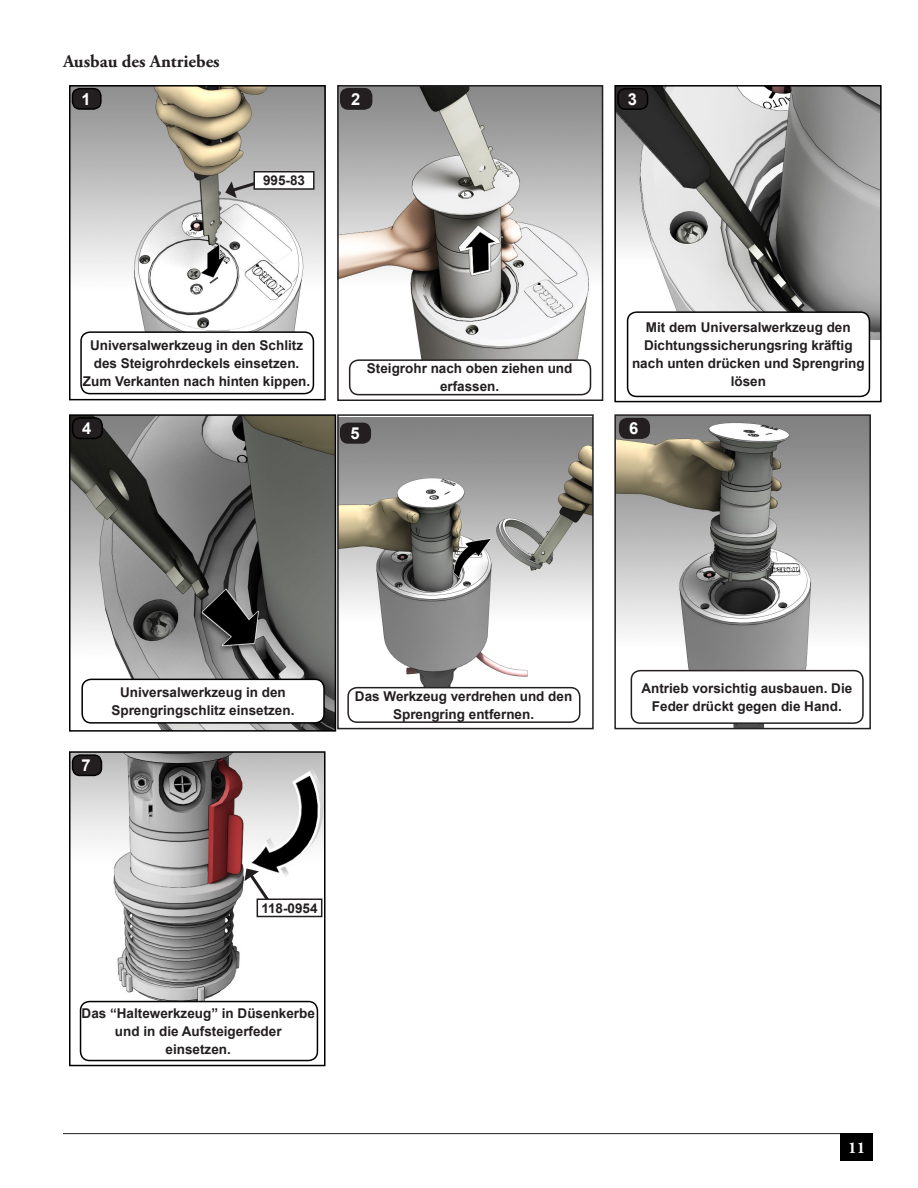
<style>
.page{position:relative;width:918px;height:1188px;background:#fff}
.page>*{position:absolute;margin:0;border:0;box-sizing:border-box;transform-origin:0 0}
.Section_Header{font:700 18px "Adobe Garamond Pro";color:#231f20}
.t1{font:700 16.5px "Arial";color:#fff}
.t2{font:700 16.5px "Adobe Garamond Pro";color:#fff}
.t3{font:700 13.5px/18px "Arial";color:#231f20;text-align:center}
</style>
<div class="page">
<hr style="left:63px;top:1133px;width:810px;height:1px;background:#231f20">
<div style="left:840px;top:1133px;width:33px;height:28px;background:#000"></div>
<img style="left:72px;top:88px;width:251px;height:293px">
<div style="left:69px;top:85px;width:257px;height:315px;border:2px solid #000"></div>
<div style="left:72px;top:89px;width:29px;height:20px;background:#231f20;border-radius:8px"></div>
<div style="left:72px;top:88px;width:30px;height:22px;border:2px solid #000;border-radius:8px"></div>
<div style="left:81px;top:332px;width:232px;height:62px;background:#fff;border-radius:9px"></div>
<div style="left:80px;top:331px;width:234px;height:63px;border:2px solid #000;border-radius:9px"></div>
<img style="left:340px;top:88px;width:260px;height:277px">
<div style="left:337px;top:85px;width:266px;height:316px;border:2px solid #231f20"></div>
<div style="left:341px;top:89px;width:31px;height:20px;background:#231f20;border-radius:8px"></div>
<div style="left:340px;top:88px;width:32px;height:22px;border:2px solid #231f20;border-radius:8px"></div>
<div style="left:350px;top:360px;width:241px;height:35px;background:#fff;border-radius:9px"></div>
<div style="left:349px;top:359px;width:242px;height:36px;border:2px solid #231f20;border-radius:9px"></div>
<img style="left:617px;top:88px;width:262px;height:252px">
<div style="left:614px;top:85px;width:268px;height:317px;border:2px solid #000"></div>
<div style="left:618px;top:89px;width:30px;height:20px;background:#231f20;border-radius:8px"></div>
<div style="left:617px;top:88px;width:31px;height:22px;border:2px solid #000;border-radius:8px"></div>
<div style="left:628px;top:312px;width:241px;height:84px;background:#fff;border-radius:9px"></div>
<div style="left:627px;top:311px;width:243px;height:86px;border:2px solid #000;border-radius:9px"></div>
<img style="left:72px;top:417px;width:261px;height:312px">
<div style="left:69px;top:414px;width:267px;height:318px;border:2px solid #000"></div>
<div style="left:73px;top:418px;width:29px;height:20px;background:#231f20;border-radius:8px"></div>
<div style="left:72px;top:417px;width:31px;height:22px;border:2px solid #000;border-radius:8px"></div>
<div style="left:82px;top:679px;width:242px;height:44px;background:#fff;border-radius:9px"></div>
<div style="left:81px;top:679px;width:244px;height:45px;border:2px solid #000;border-radius:9px"></div>
<img style="left:340px;top:417px;width:251px;height:278px">
<div style="left:337px;top:414px;width:257px;height:315px;border:2px solid #231f20"></div>
<div style="left:341px;top:423px;width:29px;height:20px;background:#231f20;border-radius:8px"></div>
<div style="left:340px;top:423px;width:31px;height:21px;border:2px solid #231f20;border-radius:8px"></div>
<div style="left:348px;top:688px;width:232px;height:34px;background:#fff;border-radius:9px"></div>
<div style="left:347px;top:687px;width:233px;height:36px;border:2px solid #231f20;border-radius:9px"></div>
<img style="left:617px;top:417px;width:251px;height:309px">
<div style="left:614px;top:414px;width:257px;height:315px;border:2px solid #231f20"></div>
<div style="left:620px;top:419px;width:29px;height:19px;background:#231f20;border-radius:8px"></div>
<div style="left:619px;top:418px;width:31px;height:21px;border:2px solid #231f20;border-radius:8px"></div>
<div style="left:631px;top:671px;width:232px;height:52px;background:#fff;border-radius:9px"></div>
<div style="left:631px;top:670px;width:233px;height:54px;border:2px solid #231f20;border-radius:9px"></div>
<img style="left:72px;top:754px;width:251px;height:262px">
<div style="left:69px;top:751px;width:257px;height:315px;border:2px solid #000"></div>
<div style="left:73px;top:755px;width:28px;height:20px;background:#231f20;border-radius:8px"></div>
<div style="left:72px;top:754px;width:30px;height:22px;border:2px solid #000;border-radius:8px"></div>
<div style="left:81px;top:1002px;width:236px;height:59px;background:#fff;border-radius:9px"></div>
<div style="left:80px;top:1001px;width:238px;height:60px;border:2px solid #000;border-radius:9px"></div>
<svg style="left:225px;top:180px;width:34px;height:18px"></svg>
<div style="left:254px;top:172px;width:60px;height:17px;background:#fff"></div>
<div style="left:254px;top:171px;width:61px;height:19px;border:2px solid #231f20"></div>
<svg style="left:244px;top:869px;width:33px;height:42px"></svg>
<div style="left:257px;top:899px;width:65px;height:17px;background:#fff"></div>
<div style="left:257px;top:898px;width:65px;height:19px;border:2px solid #231f20"></div>
<p class="Section_Header" style="left:63px;top:51px;width:158px">Ausbau des Antriebes</p>
<p class="t1" style="left:81px;top:88px;width:11px">1</p>
<p class="t3" style="left:263px;top:172px;width:44px">995-83</p>
<p class="t1" style="left:351px;top:88px;width:11px">2</p>
<p class="t3" style="left:83px;top:336px;width:229px">Universalwerkzeug in den Schlitz des Steigrohrdeckels einsetzen.<br>Zum Verkanten nach hinten kippen.</p>
<p class="t1" style="left:82px;top:417px;width:11px">4</p>
<p class="t3" style="left:367px;top:360px;width:207px">Steigrohr nach oben ziehen und erfassen.</p>
<p class="t1" style="left:350px;top:422px;width:11px">5</p>
<p class="t1" style="left:628px;top:88px;width:11px">3</p>
<p class="t3" style="left:632px;top:319px;width:234px">Mit dem Universalwerkzeug den<br>Dichtungssicherungsring kräftig nach unten drücken und Sprengring lösen</p>
<p class="t1" style="left:629px;top:418px;width:11px">6</p>
<p class="t1" style="left:81px;top:755px;width:11px">7</p>
<p class="t3" style="left:111px;top:684px;width:185px">Universalwerkzeug in den<br>Sprengringschlitz einsetzen.</p>
<p class="t3" style="left:355px;top:688px;width:219px">Das Werkzeug verdrehen und den<br>Sprengring entfernen.</p>
<p class="t3" style="left:261px;top:899px;width:58px">118-0954</p>
<p class="t3" style="left:82px;top:1005px;width:235px">Das “Haltewerkzeug” in Düsenkerbe und in die Aufsteigerfeder einsetzen.</p>
<p class="t3" style="left:641px;top:679px;width:212px">Antrieb vorsichtig ausbauen. Die<br>Feder drückt gegen die Hand.</p>
<p class="t2" style="left:848px;top:1138px;width:19px">11</p>
</div>
